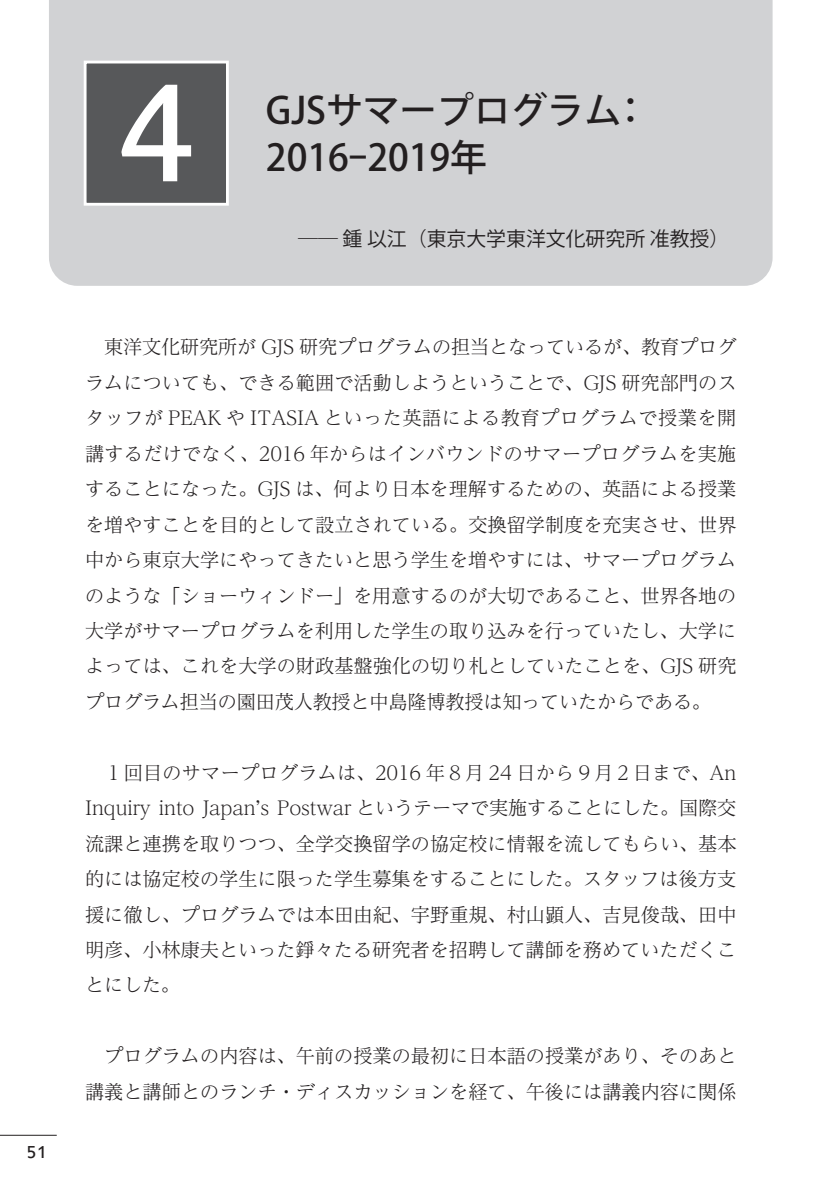
<style>
.page{position:relative;width:840px;height:1191px;background:#fff}
.page>*{position:absolute;margin:0;border:0;box-sizing:border-box;transform-origin:0 0}
.t1{font:152.2px "Estrangelo Edessa";color:#fff}
.t2{font:500 36.8px/46.8px "Koz Go Pr 6 N";color:#231f20}
.t3{font:19.8px "Koz Go Pr 6 N";color:#231f20}
.t4{font:300 19.2px/35.4px "Reim Pr 6 N";color:#231f20;text-align:justify}
.t5{font:19.2px "Estrangelo Edessa";color:#231f20}
</style>
<div class="page">
<hr style="left:0;top:1135px;width:57px;height:1px;background:#231f20">
<div style="left:49px;top:0;width:723px;height:286px;background:#d1d2d4"></div>
<div style="left:84px;top:61px;width:145px;height:145px;background:#57585a;border:3px solid #fff"></div>
<p class="t5" style="left:27px;top:1142px;width:21px">51</p>
<h1 class="t1" style="left:118px;top:59px;width:78px">4</h1>
<h2 class="t2" style="left:266px;top:88px;width:384px">GJSサマープログラム：<br>2016-2019年</h2>
<p class="t3" style="left:298px;top:228px;width:432px">―― 鍾 以江（東京大学東洋文化研究所 准教授）</p>
<p class="t4" style="left:85px;top:329px;width:652px;text-indent:19px">東洋文化研究所が GJS 研究プログラムの担当となっているが、教育プログラムについても、できる範囲で活動しようということで、GJS 研究部門のスタッフが PEAK や ITASIA といった英語による教育プログラムで授業を開講するだけでなく、2016 年からはインバウンドのサマープログラムを実施することになった。GJS は、何より日本を理解するための、英語による授業を増やすことを目的として設立されている。交換留学制度を充実させ、世界中から東京大学にやってきたいと思う学生を増やすには、サマープログラムのような「ショーウィンドー」を用意するのが大切であること、世界各地の大学がサマープログラムを利用した学生の取り込みを行っていたし、大学によっては、これを大学の財政基盤強化の切り札としていたことを、GJS 研究プログラム担当の園田茂人教授と中島隆博教授は知っていたからである。</p>
<p class="t4" style="left:85px;top:754px;width:652px;text-indent:19px">１回目のサマープログラムは、2016 年８月 24 日から９月２日まで、An Inquiry into Japan’s Postwar というテーマで実施することにした。国際交流課と連携を取りつつ、全学交換留学の協定校に情報を流してもらい、基本的には協定校の学生に限った学生募集をすることにした。スタッフは後方支援に徹し、プログラムでは本田由紀、宇野重規、村山顕人、吉見俊哉、田中明彦、小林康夫といった錚々たる研究者を招聘して講師を務めていただくことにした。</p>
<p class="t4" style="left:85px;top:1038px;width:652px;text-align:right">プログラムの内容は、午前の授業の最初に日本語の授業があり、そのあと講義と講師とのランチ・ディスカッションを経て、午後には講義内容に関係</p>
</div>
